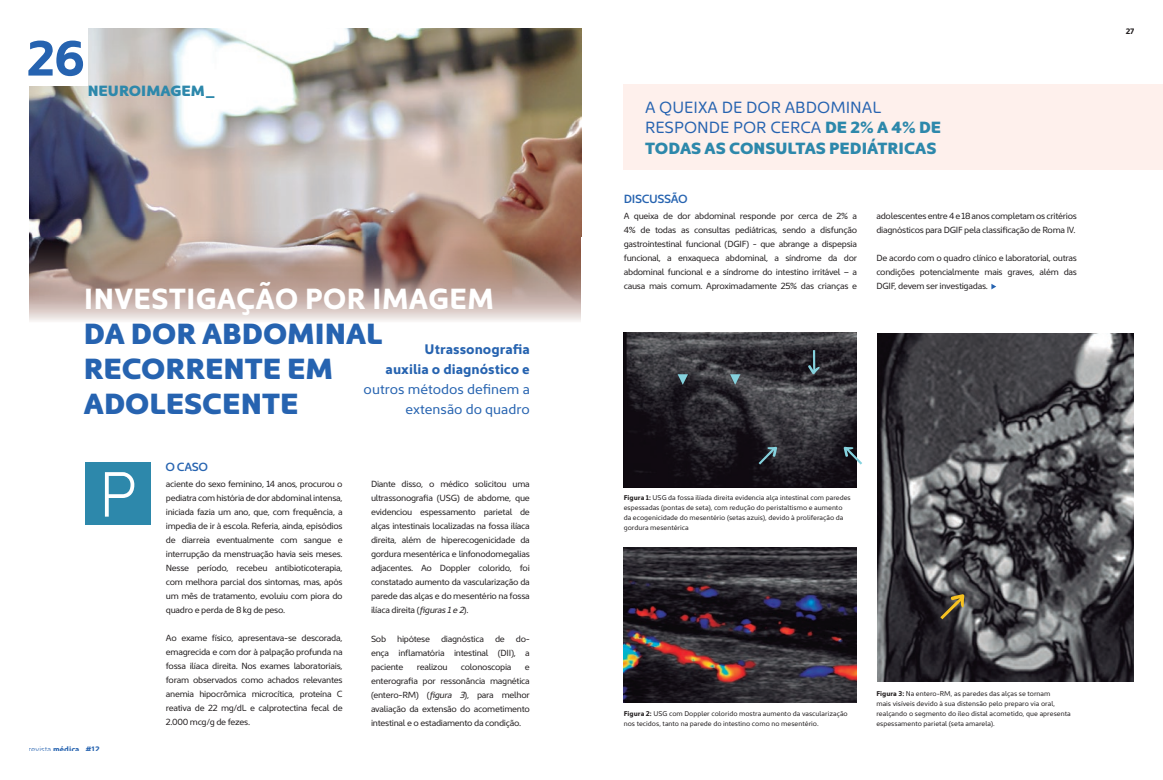
<style>
.page{position:relative;width:1163px;height:780px;background:#fff}
.page>*{position:absolute;margin:0;border:0;box-sizing:border-box;transform-origin:0 0}
.t1{font:300 64.5px "Kyrial Sans Pro";color:#fff}
.t2{font:700 50px "Kyrial Sans Pro";color:#2663b0}
.t3{font:900 29.5px/35px "Kyrial Sans Pro";color:#2663b0}
.t4{font:16.4px/20.5px "Kyrial Sans Pro";color:#2663b0}
.t5{font:900 15px "Kyrial Sans Pro";color:#2d88ab}
.t6{font:14px/20px "Kyrial Sans Pro";color:#2663b0;text-align:right}
.t7{font:600 12px "Kyrial Sans Pro";letter-spacing:-.03em;color:#2663b0}
.t8{font:9px/14px "Kyrial Sans Pro";letter-spacing:-.03em;color:#231f20;text-align:justify}
.t9{font:700 8px "Kyrial Sans Pro";color:#2663b0}
.t10{font:700 8px "Kyrial Sans Pro";color:#231f20}
.t11{font:7px/10px "Kyrial Sans Pro";color:#231f20}
.s1{font-weight:700;color:#fff}
.s2{font-weight:700}
.s3{font-weight:300}
.s4{font-style:italic}
.s5{font-weight:900;color:#2d88ab}
</style>
<div class="page">
<img style="left:29px;top:28px;width:552px;height:293px">
<div style="left:0;top:0;width:88px;height:85px;background:#fff"></div>
<div style="left:85px;top:462px;width:65px;height:63px;background:#2d88ab"></div>
<img style="left:623px;top:547px;width:233px;height:155px">
<img style="left:877px;top:333px;width:257px;height:349px">
<svg style="left:940px;top:594px;width:24px;height:25px"></svg>
<img style="left:624px;top:333px;width:232px;height:154px">
<svg style="left:807px;top:350px;width:12px;height:24px"></svg>
<svg style="left:758px;top:446px;width:19px;height:18px"></svg>
<svg style="left:843px;top:446px;width:19px;height:18px"></svg>
<svg style="left:677px;top:374px;width:11px;height:10px"></svg>
<svg style="left:730px;top:374px;width:10px;height:10px"></svg>
<div style="left:623px;top:85px;width:539px;height:85px;background:#fef0ec"></div>
<svg style="left:991px;top:284px;width:5px;height:5px"></svg>
<p class="t2" style="left:26px;top:22px;width:60px">26</p>
<p class="t5" style="left:88px;top:79px;width:130px">NEUROIMAGEM_</p>
<p class="t3" style="left:84px;top:278px;width:412px"><span class="s1">INVESTIGAÇÃO POR IMAGEM<br></span>DA DOR ABDOMINAL<br>RECORRENTE EM<br>ADOLESCENTE</p>
<p class="t6" style="left:363px;top:338px;width:168px"><span class="s2">Utrassonografia<br>auxilia o diagnóstico e </span>outros métodos definem a extensão do quadro</p>
<p class="t1" style="left:99px;top:446px;width:40px">P</p>
<p class="t9" style="left:28px;top:743px;width:73px"><span class="s3">revista</span> médica_#12</p>
<p class="t7" style="left:165px;top:458px;width:44px">O CASO</p>
<p class="t8" style="left:166px;top:476px;width:178px">aciente do sexo feminino, 14 anos, procurou o pediatra com história de dor abdominal intensa, iniciada fazia um ano, que, com frequência, a impedia de ir à escola. Referia, ainda, episódios de diarreia eventualmente com sangue e interrupção da menstruação havia seis meses.<br>Nesse período, recebeu antibioticoterapia, com melhora parcial dos sintomas, mas, após um mês de tratamento, evoluiu com piora do quadro e perda de 8 kg de peso.</p>
<p class="t8" style="left:166px;top:630px;width:178px">Ao exame físico, apresentava-se descorada, emagrecida e com dor à palpação profunda na fossa ilíaca direita. Nos exames laboratoriais, foram observados como achados relevantes anemia hipocrômica microcítica, proteína C reativa de 22 mg/dL e calprotectina fecal de 2.000 mcg/g de fezes.</p>
<p class="t8" style="left:371px;top:476px;width:160px">Diante disso, o médico solicitou uma ultrassonografia (USG) de abdome, que evidenciou espessamento parietal de alças intestinais localizadas na fossa ilíaca direita, além de hiperecogenicidade da gordura mesentérica e linfonodomegalias adjacentes. Ao Doppler colorido, foi constatado aumento da vascularização da parede das alças e do mesentério na fossa ilíaca direita (<span class="s4">figuras 1 e 2</span>).</p>
<p class="t8" style="left:371px;top:631px;width:160px">Sob hipótese diagnóstica de do&shy;ença inflamatória intestinal (DII), a paciente</p>
<p class="t8" style="left:416px;top:659px;width:32px">realizou</p>
<p class="t8" style="left:461px;top:659px;width:52px">colonoscopia</p>
<p class="t8" style="left:371px;top:659px;width:160px;text-indent:154px">e enterografia por ressonância magnética (entero-RM) (<span class="s4">figura 3</span>), para melhor avaliação da extensão do acometimento intestinal e o estadiamento da condição.</p>
<p class="t4" style="left:645px;top:96px;width:297px">A QUEIXA DE DOR ABDOMINAL<br>RESPONDE POR CERCA <span class="s5">DE 2% A 4% DE<br>TODAS AS CONSULTAS PEDIÁTRICAS</span></p>
<p class="t7" style="left:623px;top:190px;width:66px">DISCUSSÃO</p>
<p class="t8" style="left:623px;top:209px;width:235px">A queixa de dor abdominal responde por cerca de 2% a 4% de todas as consultas pediátricas, sendo a disfunção gastrointestinal funcional (DGIF) - que abrange a dispepsia funcional, a enxaqueca abdominal, a síndrome da dor abdominal funcional e a síndrome do intestino irritável – a causa mais comum. Aproximadamente 25% das crianças e</p>
<p class="t8" style="left:876px;top:209px;width:202px">adolescentes entre 4 e 18 anos completam os critérios diagnósticos para DGIF pela classificação de Roma IV.</p>
<p class="t8" style="left:876px;top:251px;width:202px">De acordo com o quadro clínico e laboratorial, outras condições potencialmente mais graves, além das DGIF, devem ser investigadas.</p>
<p class="t10" style="left:1125px;top:26px;width:10px">27</p>
<p class="t11" style="left:623px;top:492px;width:228px"><span class="s2">Figura 1:</span> USG da fossa ilíada direita evidencia alça intestinal com paredes espessadas (pontas de seta), com redução do peristaltismo e aumento da ecogenicidade do mesentério (setas azuis), devido à proliferação da gordura mesentérica</p>
<p class="t11" style="left:623px;top:708px;width:225px"><span class="s2">Figura 2:</span> USG com Doppler colorido mostra aumento da vascularização nos tecidos, tanto na parede do intestino como no mesentério.</p>
<p class="t11" style="left:876px;top:688px;width:196px"><span class="s2">Figura 3:</span> Na entero-RM, as paredes das alças se tornam<br>mais visíveis devido à sua distensão pelo preparo via oral, realçando o segmento do íleo distal acometido, que apresenta espessamento parietal (seta amarela).</p>
</div>
